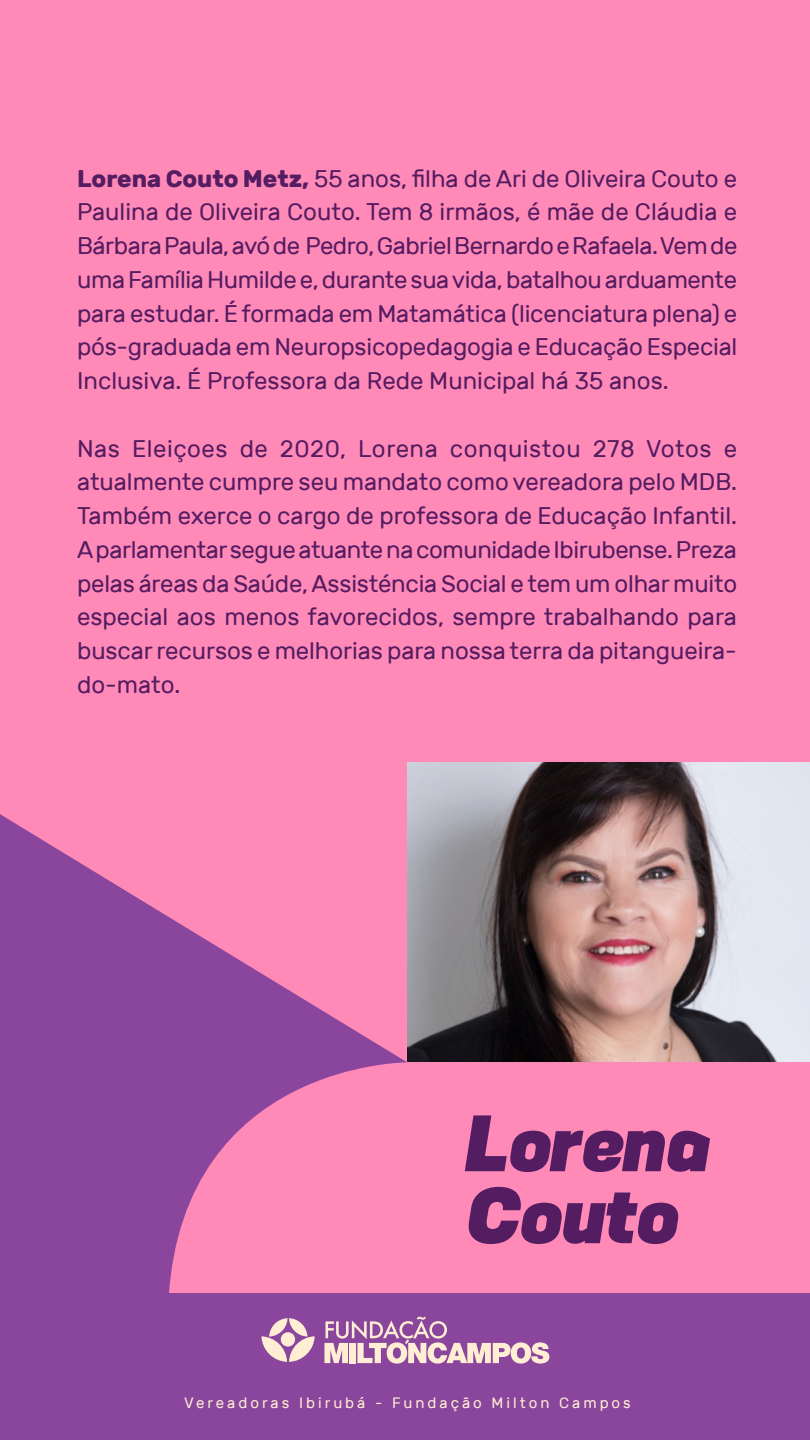
<style>
.page{position:relative;width:810px;height:1440px;background:#fff}
.page>*{position:absolute;margin:0;border:0;box-sizing:border-box;transform-origin:0 0}
.t1{font:italic 800 75px/72px "Konsens";color:#541c61}
.t2{font:24px/33.8px "Rubik";letter-spacing:-.005em;color:#541c61;text-align:justify}
.t3{font:15px "Rubik";letter-spacing:.2em;color:#ffedd4}
.s1{font-weight:700}
</style>
<div class="page">
<div style="left:0;top:0;width:810px;height:1438px;background:#ff8ab8"></div>
<img style="left:407px;top:763px;width:403px;height:299px">
<svg style="left:0;top:814px;width:407px;height:480px;fill:#8a459c"></svg>
<div style="left:0;top:1294px;width:810px;height:146px;background:#8a459c"></div>
<svg style="left:261px;top:1318px;width:54px;height:44px"></svg>
<svg style="left:324px;top:1316px;width:225px;height:48px"></svg>
<p class="t2" style="left:77px;top:162px;width:662px"><span class="s1">Lorena Couto Metz,</span> 55 anos, filha de Ari de Oliveira Couto e Paulina de Oliveira Couto. Tem 8 irmãos, é mãe de Cláudia e Bárbara Paula, avó de Pedro, Gabriel Bernardo e Rafaela. Vem de uma Família Humilde e, durante sua vida, batalhou arduamente para estudar. É formada em Matamática (licenciatura plena) e pós-graduada em Neuropsicopedagogia e Educação Especial Inclusiva. É Professora da Rede Municipal há 35 anos.</p>
<p class="t2" style="left:77px;top:432px;width:662px">Nas Eleiçoes de 2020, Lorena conquistou 278 Votos e atualmente cumpre seu mandato como vereadora pelo MDB.<br>Também exerce o cargo de professora de Educação Infantil.<br>A parlamentar segue atuante na comunidade Ibirubense. Preza pelas áreas da Saúde, Assisténcia Social e tem um olhar muito especial aos menos favorecidos, sempre trabalhando para buscar recursos e melhorias para nossa terra da pitangueira&shy;do-mato.</p>
<h1 class="t1" style="left:465px;top:1104px;width:246px">Lorena<br>Couto</h1>
<p class="t3" style="left:184px;top:1394px;width:448px">Vereadoras Ibirubá - Fundação Milton Campos</p>
</div>
